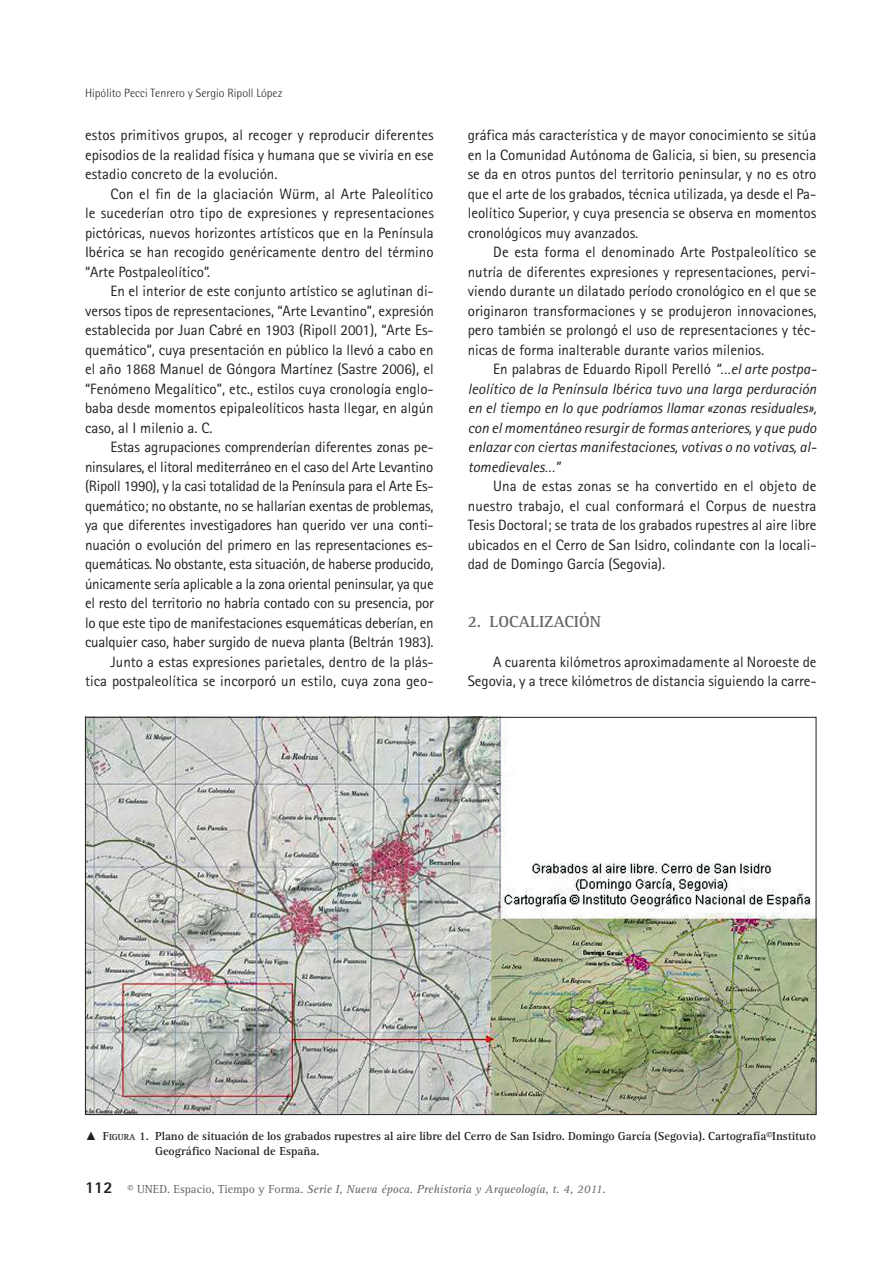
<style>
.page{position:relative;width:893px;height:1263px;background:#fff}
.page>*{position:absolute;margin:0;border:0;box-sizing:border-box;transform-origin:0 0}
.t1{font:700 16.5px "Rotis Serif Std";color:#636366}
.t2{font:15px/19.5px "Rotis Sans Serif Std";letter-spacing:-.01em;color:#231f20;text-align:justify}
.t3{font:italic 15px/19.5px "Rotis Sans Serif Std";color:#231f20;text-align:justify}
.t4{font:700 12px/14.2px "Rotis Serif Std";letter-spacing:-.005em;color:#231f20}
.t5{font:italic 12px "Rotis Serif Std";color:#636366}
.t6{font:300 12px "Rotis Semi Sans Std";color:#231f20}
.s1{font-style:normal}
.s2{font-family:"Times New Roman";font-weight:400}
.s3{font-style:inherit}
.s4{font-size:9px}
.s5{font-family:"Rotis Sans Serif Std";font-weight:800;font-style:normal;font-size:16.5px;color:#231f20}
</style>
<div class="page">
<img style="left:87px;top:719px;width:727px;height:394px">
<p class="t6" style="left:85px;top:86px;width:199px">Hipólito Pecci Tenrero y Sergio Ripoll López</p>
<p class="t2" style="left:85px;top:125px;width:350px">estos primitivos grupos, al recoger y reproducir diferentes episodios de la realidad física y humana que se viviría en ese estadio concreto de la evolución.</p>
<p class="t2" style="left:85px;top:184px;width:350px;text-indent:26px">Con el fin de la glaciación Würm, al Arte Paleolítico le sucederían otro tipo de expresiones y representaciones pictóricas, nuevos horizontes artísticos que en la Península Ibérica se han recogido genéricamente dentro del término “Arte Postpaleolítico”.</p>
<p class="t2" style="left:85px;top:281px;width:350px;text-indent:26px">En el interior de este conjunto artístico se aglutinan di&shy;versos tipos de representaciones, “Arte Levantino”, expresión establecida por Juan Cabré en 1903 (Ripoll 2001), “Arte Es&shy;quemático”, cuya presentación en público la llevó a cabo en el año 1868 Manuel de Góngora Martínez (Sastre 2006), el “Fenómeno Megalítico”, etc., estilos cuya cronología englo&shy;baba desde momentos epipaleolíticos hasta llegar, en algún caso, al I milenio a. C.</p>
<p class="t2" style="left:85px;top:437px;width:350px;text-align:right">Estas agrupaciones comprenderían diferentes zonas pe&shy;ninsulares, el litoral mediterráneo en el caso del Arte Levantino (Ripoll 1990), y la casi totalidad de la Península para el Arte Es&shy;quemático; no obstante, no se hallarían exentas de problemas, ya que diferentes investigadores han querido ver una conti&shy;nuación o evolución del primero en las representaciones es&shy;quemáticas. No obstante, esta situación, de haberse producido, únicamente sería aplicable a la zona oriental peninsular, ya que el resto del territorio no habría contado con su presencia, por lo que este tipo de manifestaciones esquemáticas deberían, en cualquier caso, haber surgido de nueva planta (Beltrán 1983).<br>Junto a estas expresiones parietales, dentro de la plás&shy;tica postpaleolítica se incorporó un estilo, cuya zona geo-</p>
<p class="t2" style="left:468px;top:125px;width:350px">gráfica más característica y de mayor conocimiento se sitúa en la Comunidad Autónoma de Galicia, si bien, su presencia se da en otros puntos del territorio peninsular, y no es otro que el arte de los grabados, técnica utilizada, ya desde el Pa&shy;leolítico Superior, y cuya presencia se observa en momentos cronológicos muy avanzados.</p>
<p class="t2" style="left:468px;top:242px;width:350px;text-indent:26px">De esta forma el denominado Arte Postpaleolítico se nutría de diferentes expresiones y representaciones, pervi&shy;viendo durante un dilatado período cronológico en el que se originaron transformaciones y se produjeron innovaciones, pero también se prolongó el uso de representaciones y téc&shy;nicas de forma inalterable durante varios milenios.</p>
<p class="t3" style="left:468px;top:360px;width:350px;text-indent:26px"><span class="s1">En palabras de Eduardo Ripoll Perelló</span> “…el arte postpa&shy;leolítico de la Península Ibérica tuvo una larga perduración en el tiempo en lo que podríamos llamar «zonas residuales», con el momentáneo resurgir de formas anteriores, y que pudo enlazar con ciertas manifestaciones, votivas o no votivas, al&shy;tomedievales…”</p>
<p class="t2" style="left:468px;top:476px;width:350px;text-indent:26px">Una de estas zonas se ha convertido en el objeto de nuestro trabajo, el cual conformará el Corpus de nuestra Tesis Doctoral; se trata de los grabados rupestres al aire libre ubicados en el Cerro de San Isidro, colindante con la locali&shy;dad de Domingo García (Segovia).</p>
<p class="t1" style="left:468px;top:612px;width:135px">2. LOCALIZACIÓN</p>
<p class="t2" style="left:468px;top:652px;width:350px;text-align:right">A cuarenta kilómetros aproximadamente al Noroeste de<br>Segovia, y a trece kilómetros de distancia siguiendo la carre-</p>
<p class="t4" style="left:155px;top:1129px;width:662px;text-indent:-70px"><span class="s2">▲</span> <span class="s3">F</span><span class="s4">IGURA</span> <span class="s3">1.</span> Plano de situación de los grabados rupestres al aire libre del Cerro de San Isidro. Domingo García (Segovia). Cartografía©Instituto<br>Geográfico Nacional de España.</p>
<p class="t5" style="left:85px;top:1182px;width:522px"><span class="s5">112</span> <span class="s1">© UNED. Espacio, Tiempo y Forma.</span> Serie I, Nueva época. Prehistoria y Arqueología, t. 4, 2011.</p>
</div>
